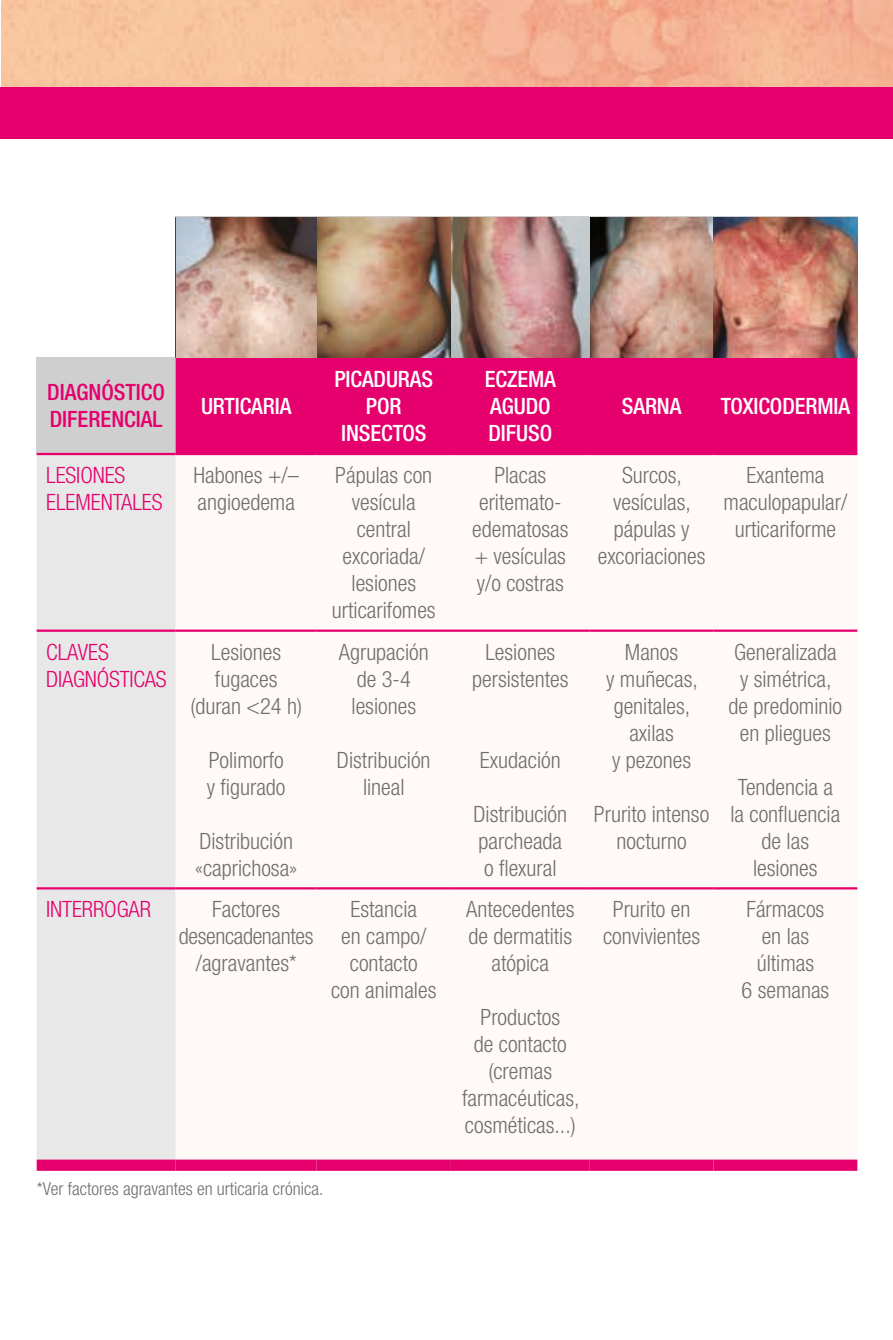
<style>
.page{position:relative;width:893px;height:1340px;background:#fff}
.page>*{position:absolute;margin:0;border:0;box-sizing:border-box;transform-origin:0 0}
.t1{font:300 condensed 22.5px/27px "Helvetica Neue LT Std";color:#70706f;text-align:center}
.t2{font:500 condensed 22.5px/27px "Helvetica Neue LT Std";letter-spacing:-.005em;color:#fff;text-align:center}
.t3{font:300 condensed 22.5px/27px "Helvetica Neue LT Std";letter-spacing:-.005em;color:#e5006d}
.t4{font:500 condensed 22.5px/27px "Helvetica Neue LT Std";color:#e5006d}
.t5{font:300 condensed 18px "Helvetica Neue LT Std";color:#70706f}
</style>
<div class="page">
<div style="left:0;top:87px;width:893px;height:51px;background:#e5006d"></div>
<div style="left:37px;top:358px;width:139px;height:96px;background:#cfcfcf"></div>
<div style="left:176px;top:358px;width:681px;height:95px;background:#e5006d"></div>
<div style="left:37px;top:455px;width:139px;height:704px;background:#e8e8e8"></div>
<hr style="left:37px;top:453px;width:139px;height:2px;background:#e5006d">
<hr style="left:176px;top:453px;width:141px;height:2px;background:#e5006d">
<hr style="left:317px;top:453px;width:134px;height:2px;background:#e5006d">
<hr style="left:451px;top:453px;width:139px;height:2px;background:#e5006d">
<hr style="left:590px;top:453px;width:123px;height:2px;background:#e5006d">
<hr style="left:713px;top:453px;width:144px;height:2px;background:#e5006d">
<hr style="left:37px;top:629px;width:139px;height:3px;background:#e5006d">
<hr style="left:176px;top:629px;width:141px;height:3px;background:#e5006d">
<hr style="left:317px;top:629px;width:134px;height:3px;background:#e5006d">
<hr style="left:451px;top:629px;width:139px;height:3px;background:#e5006d">
<hr style="left:590px;top:629px;width:123px;height:3px;background:#e5006d">
<hr style="left:713px;top:629px;width:144px;height:3px;background:#e5006d">
<hr style="left:37px;top:887px;width:139px;height:2px;background:#e5006d">
<hr style="left:176px;top:887px;width:141px;height:2px;background:#e5006d">
<hr style="left:317px;top:887px;width:134px;height:2px;background:#e5006d">
<hr style="left:451px;top:887px;width:139px;height:2px;background:#e5006d">
<hr style="left:590px;top:887px;width:123px;height:2px;background:#e5006d">
<hr style="left:713px;top:887px;width:144px;height:2px;background:#e5006d">
<hr style="left:175px;top:217px;width:142px;height:1px;background:#1d1d1b">
<hr style="left:175px;top:218px;width:1px;height:140px;background:#1d1d1b">
<hr style="left:317px;top:217px;width:134px;height:1px;background:#1d1d1b">
<hr style="left:451px;top:217px;width:139px;height:1px;background:#1d1d1b">
<hr style="left:590px;top:217px;width:123px;height:1px;background:#1d1d1b">
<hr style="left:713px;top:217px;width:145px;height:1px;background:#1d1d1b">
<hr style="left:857px;top:218px;width:1px;height:140px;background:#1d1d1b">
<div style="left:37px;top:1159px;width:139px;height:11px;background:#e5006d"></div>
<div style="left:176px;top:1159px;width:141px;height:11px;background:#e5006d"></div>
<div style="left:317px;top:1159px;width:134px;height:11px;background:#e5006d"></div>
<div style="left:451px;top:1159px;width:139px;height:11px;background:#e5006d"></div>
<div style="left:590px;top:1159px;width:123px;height:11px;background:#e5006d"></div>
<div style="left:713px;top:1159px;width:144px;height:11px;background:#e5006d"></div>
<img style="left:176px;top:218px;width:681px;height:140px">
<p class="t4" style="left:47px;top:378px;width:119px">DIAGNÓSTICO<br>DIFERENCIAL</p>
<p class="t2" style="left:201px;top:392px;width:92px">URTICARIA</p>
<p class="t2" style="left:334px;top:365px;width:100px">PICADURAS<br>POR<br>INSECTOS</p>
<p class="t2" style="left:485px;top:365px;width:73px;text-align:left">ECZEMA<br>AGUDO<br>DIFUSO</p>
<p class="t2" style="left:622px;top:392px;width:61px">SARNA</p>
<p class="t2" style="left:721px;top:392px;width:131px">TOXICODERMIA</p>
<p class="t3" style="left:46px;top:461px;width:118px">LESIONES<br>ELEMENTALES</p>
<p class="t1" style="left:193px;top:461px;width:107px;text-align:left">Habones +/– angioedema</p>
<p class="t1" style="left:332px;top:461px;width:105px">Pápulas con vesícula central excoriada/ lesiones urticarifomes</p>
<p class="t1" style="left:472px;top:461px;width:98px">Placas eritemato&shy;edematosas + vesículas y/o costras</p>
<p class="t1" style="left:598px;top:461px;width:109px">Surcos, vesículas, pápulas y excoriaciones</p>
<p class="t1" style="left:724px;top:461px;width:125px">Exantema maculopapular/ urticariforme</p>
<p class="t3" style="left:46px;top:638px;width:122px">CLAVES<br>DIAGNÓSTICAS</p>
<p class="t1" style="left:190px;top:638px;width:113px">Lesiones fugaces (duran &lt;24 h)</p>
<p class="t1" style="left:207px;top:746px;width:80px;text-align:left">Polimorfo y figurado</p>
<p class="t1" style="left:195px;top:827px;width:104px;text-align:left">Distribución «caprichosa»</p>
<p class="t1" style="left:339px;top:638px;width:91px">Agrupación de 3-4 lesiones</p>
<p class="t1" style="left:337px;top:746px;width:95px">Distribución lineal</p>
<p class="t1" style="left:728px;top:638px;width:115px">Generalizada y simétrica, de predominio en pliegues</p>
<p class="t1" style="left:730px;top:773px;width:111px">Tendencia a la confluencia de las lesiones</p>
<p class="t1" style="left:472px;top:638px;width:98px">Lesiones persistentes</p>
<p class="t1" style="left:606px;top:638px;width:93px">Manos<br>y muñecas, genitales, axilas<br>y pezones</p>
<p class="t1" style="left:594px;top:800px;width:117px">Prurito intenso nocturno</p>
<p class="t1" style="left:480px;top:746px;width:82px">Exudación</p>
<p class="t1" style="left:474px;top:800px;width:95px;text-align:left">Distribución parcheada o flexural</p>
<p class="t3" style="left:46px;top:895px;width:106px">INTERROGAR</p>
<p class="t1" style="left:179px;top:895px;width:136px">Factores desencadenantes /agravantes*</p>
<p class="t1" style="left:331px;top:895px;width:107px">Estancia<br>en campo/ contacto<br>con animales</p>
<p class="t1" style="left:466px;top:895px;width:110px">Antecedentes de dermatitis atópica</p>
<p class="t1" style="left:462px;top:1003px;width:119px">Productos<br>de contacto (cremas farmacéuticas, cosméticas...)</p>
<p class="t5" style="left:37px;top:1177px;width:288px">*Ver factores agravantes en urticaria crónica.</p>
<p class="t1" style="left:603px;top:895px;width:98px">Prurito en convivientes</p>
<p class="t1" style="left:741px;top:895px;width:89px">Fármacos en las últimas<br>6 semanas</p>
</div>
